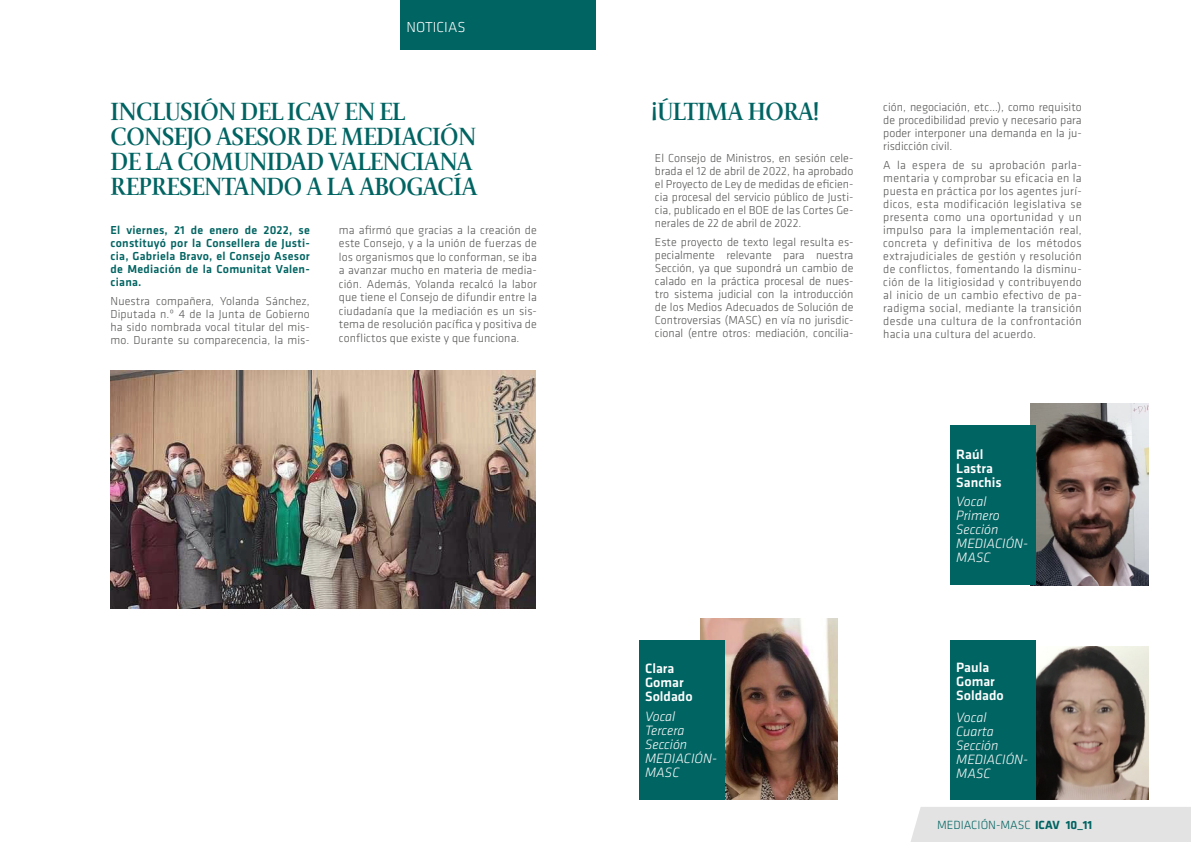
<style>
.page{position:relative;width:1191px;height:842px;background:#fff}
.page>*{position:absolute;margin:0;border:0;box-sizing:border-box;transform-origin:0 0}
.t1{font:600 25px/25px "Veritas";letter-spacing:-.02em;color:#006462}
.t2{font:300 15px "Klavika";color:#fff}
.t3{font:italic 300 14px/14px "Klavika";color:#fff}
.t4{font:500 14px/14px "Klavika";color:#fff}
.t5{font:300 12.3px "Klavika";color:#006462}
.t6{font:300 12px/13px "Klavika";letter-spacing:.005em;color:#575756;text-align:justify}
.t7{font:500 12px/13px "Klavika";letter-spacing:.02em;color:#006462;text-align:justify}
.s1{font-weight:700}
</style>
<div class="page">
<div style="left:400px;top:0;width:195px;height:50px;background:#006462"></div>
<div style="left:911px;top:807px;width:280px;height:35px;background:#e3e3e3"></div>
<img style="left:111px;top:370px;width:425px;height:239px">
<img style="left:1036px;top:647px;width:112px;height:152px">
<div style="left:950px;top:640px;width:86px;height:159px;background:#006462"></div>
<img style="left:1031px;top:404px;width:117px;height:181px">
<div style="left:950px;top:426px;width:86px;height:159px;background:#006462"></div>
<img style="left:701px;top:618px;width:136px;height:181px">
<div style="left:639px;top:640px;width:86px;height:159px;background:#006462"></div>
<p class="t2" style="left:406px;top:19px;width:60px">NOTICIAS</p>
<h1 class="t1" style="left:111px;top:100px;width:368px">INCLUSIÓN DEL ICAV EN EL<br>CONSEJO ASESOR DE MEDIACIÓN<br>DE LA COMUNIDAD VALENCIANA<br>REPRESENTANDO A LA ABOGACÍA</h1>
<p class="t7" style="left:111px;top:224px;width:201px">El viernes, 21 de enero de 2022, se constituyó por la Consellera de Justi&shy;cia, Gabriela Bravo, el Consejo Asesor de Mediación de la Comunitat Valen&shy;ciana.</p>
<p class="t6" style="left:111px;top:294px;width:201px">Nuestra compañera, Yolanda Sánchez, Diputada n.º 4 de la Junta de Gobierno ha sido nombrada vocal titular del mis&shy;mo. Durante su comparecencia, la mis-</p>
<p class="t6" style="left:339px;top:223px;width:200px;line-height:13.5px">ma afirmó que gracias a la creación de este Consejo, y a la unión de fuerzas de los organismos que lo conforman, se iba a avanzar mucho en materia de media&shy;ción. Además, Yolanda recalcó la labor que tiene el Consejo de difundir entre la ciudadanía que la mediación es un sis&shy;tema de resolución pacífica y positiva de conflictos que existe y que funciona.</p>
<h1 class="t1" style="left:651px;top:100px;width:169px">¡ÚLTIMA HORA!</h1>
<p class="t6" style="left:655px;top:152px;width:200px">El Consejo de Ministros, en sesión cele&shy;brada el 12 de abril de 2022, ha aprobado el Proyecto de Ley de medidas de eficien&shy;cia procesal del servicio público de Justi&shy;cia, publicado en el BOE de las Cortes Ge&shy;nerales de 22 de abril de 2022.</p>
<p class="t6" style="left:655px;top:235px;width:200px">Este proyecto de texto legal resulta es&shy;pecialmente relevante para nuestra Sección, ya que supondrá un cambio de calado en la práctica procesal de nues&shy;tro sistema judicial con la introducción de los Medios Adecuados de Solución de Controversias (MASC) en vía no jurisdic&shy;cional (entre otros: mediación, concilia-</p>
<p class="t6" style="left:883px;top:101px;width:200px">ción, negociación, etc…), como requisito de procedibilidad previo y necesario para poder interponer una demanda en la ju&shy;risdicción civil.</p>
<p class="t6" style="left:883px;top:158px;width:200px">A la espera de su aprobación parla&shy;mentaria y comprobar su eficacia en la puesta en práctica por los agentes jurí&shy;dicos, esta modificación legislativa se presenta como una oportunidad y un impulso para la implementación real, concreta y definitiva de los métodos extrajudiciales de gestión y resolución de conflictos, fomentando la disminu&shy;ción de la litigiosidad y contribuyendo al inicio de un cambio efectivo de pa&shy;radigma social, mediante la transición desde una cultura de la confrontación hacia una cultura del acuerdo.</p>
<p class="t4" style="left:645px;top:662px;width:49px">Clara<br>Gomar<br>Soldado</p>
<p class="t3" style="left:645px;top:709px;width:73px">Vocal<br>Tercera<br>Sección<br>MEDIACIÓN-<br>MASC</p>
<p class="t4" style="left:956px;top:447px;width:47px">Raúl<br>Lastra<br>Sanchis</p>
<p class="t3" style="left:956px;top:495px;width:73px">Vocal<br>Primero<br>Sección<br>MEDIACIÓN-<br>MASC</p>
<p class="t4" style="left:956px;top:660px;width:49px">Paula<br>Gomar<br>Soldado</p>
<p class="t3" style="left:956px;top:711px;width:73px">Vocal<br>Cuarta<br>Sección<br>MEDIACIÓN-<br>MASC</p>
<p class="t5" style="left:937px;top:818px;width:157px">MEDIACIÓN-MASC <span class="s1">ICAV 10_11</span></p>
</div>
